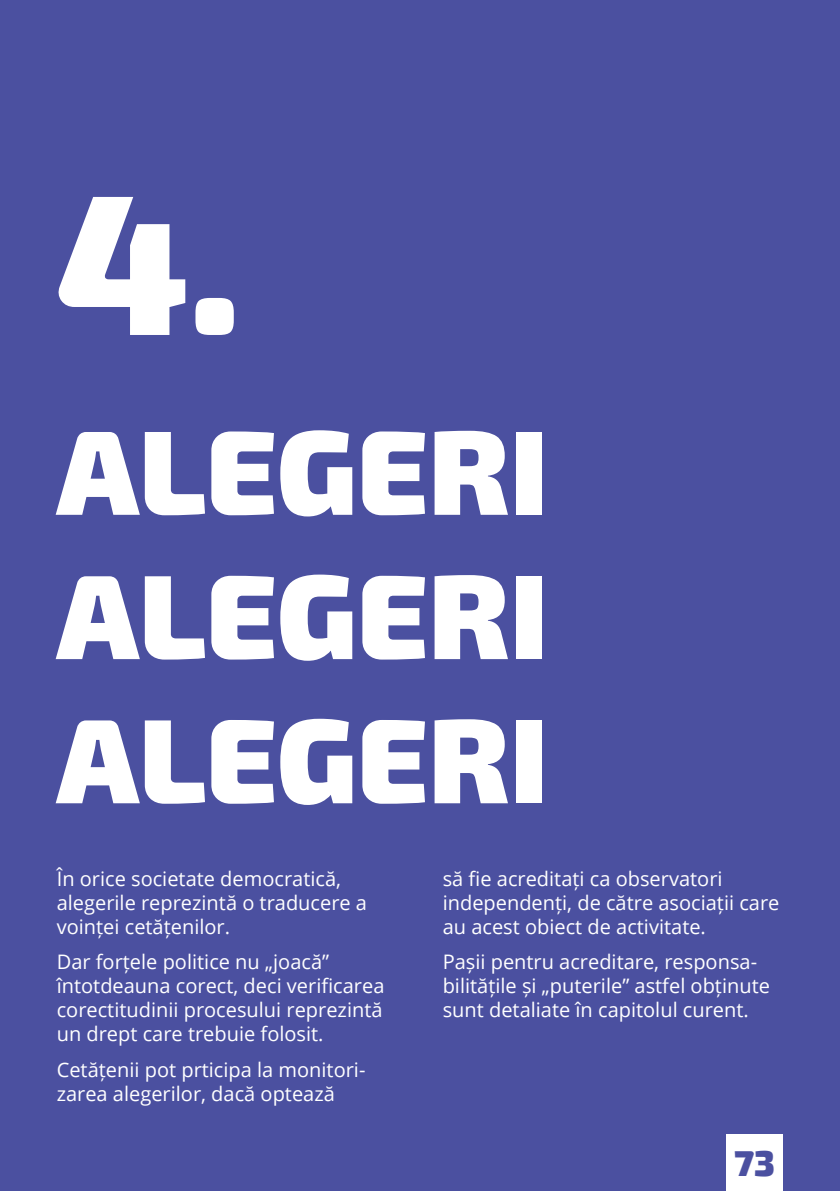
<style>
.page{position:relative;width:840px;height:1191px;background:#fff}
.page>*{position:absolute;margin:0;border:0;box-sizing:border-box;transform-origin:0 0}
.t1{font:900 200px "Exo 2";color:#fff}
.t2{font:900 120px/144.2px "Exo 2";color:#fff}
.t3{font:900 36px "Exo 2";color:#4b50a0}
.t4{font:20px/24px "Open Sans";color:#fff}
</style>
<div class="page">
<div style="left:0;top:0;width:839px;height:1191px;background:#4b50a0"></div>
<div style="left:726px;top:1134px;width:56px;height:57px;background:#fff"></div>
<h1 class="t1" style="left:57px;top:141px;width:185px">4.</h1>
<h2 class="t2" style="left:57px;top:403px;width:492px">ALEGERI</h2>
<h2 class="t2" style="left:57px;top:547px;width:492px">ALEGERI<br>ALEGERI</h2>
<p class="t4" style="left:57px;top:866px;width:311px">În orice societate democratică, alegerile reprezintă o traducere a voinței cetățenilor.</p>
<p class="t4" style="left:57px;top:949px;width:329px">Dar forțele politice nu „joacă” întotdeauna corect, deci verificarea corectitudinii procesului reprezintă un drept care trebuie folosit.</p>
<p class="t4" style="left:57px;top:1056px;width:310px">Cetățenii pot prticipa la monitori&shy;zarea alegerilor, dacă optează</p>
<p class="t4" style="left:442px;top:866px;width:338px">să fie acreditați ca observatori independenți, de către asociații care au acest obiect de activitate.</p>
<p class="t4" style="left:442px;top:949px;width:328px">Pașii pentru acreditare, responsa&shy;bilitățile și „puterile” astfel obținute sunt detaliate în capitolul curent.</p>
<h3 class="t3" style="left:734px;top:1141px;width:42px">73</h3>
</div>
